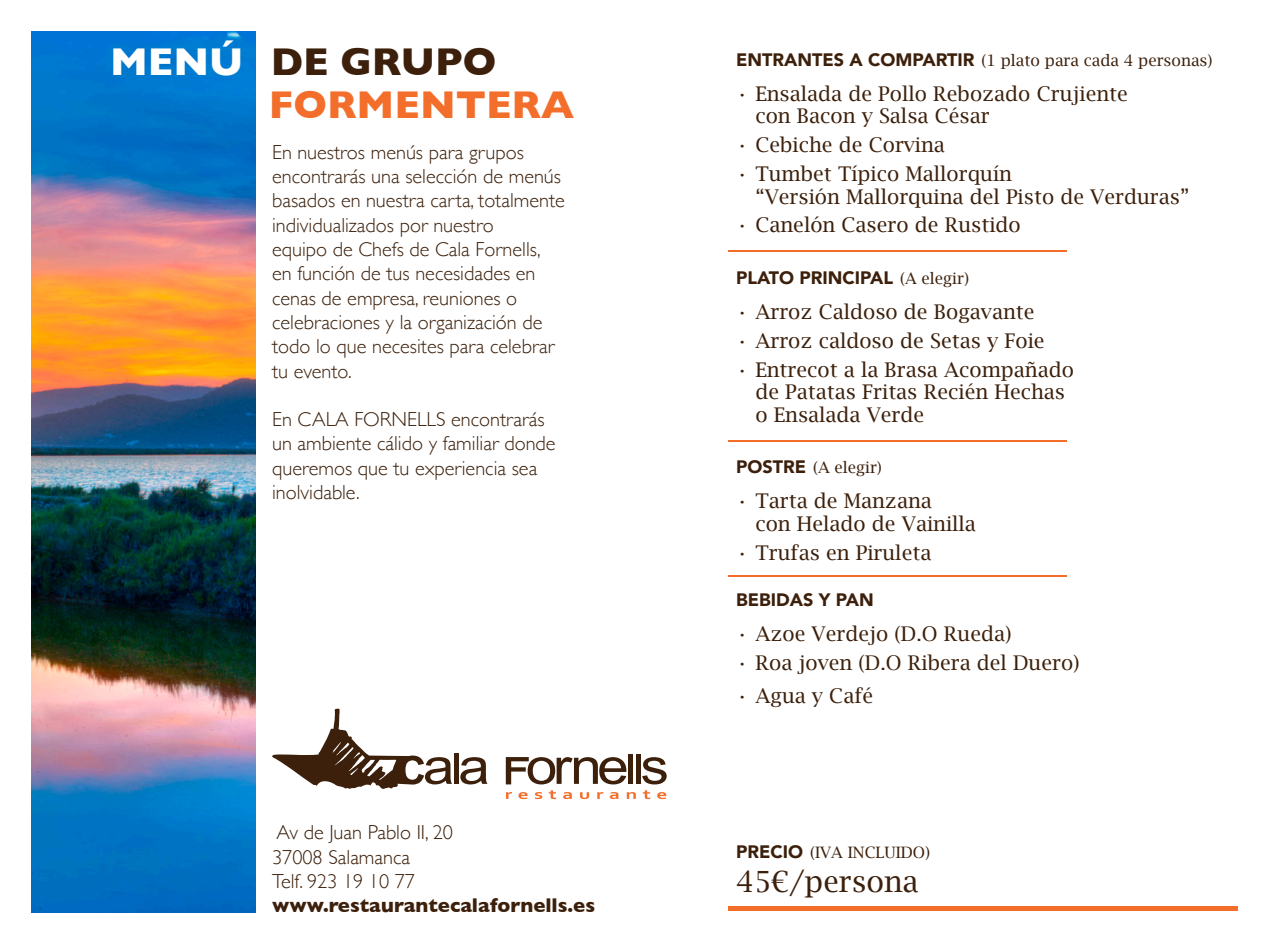
<style>
.page{position:relative;width:1276px;height:944px;background:#fff}
.page>*{position:absolute;margin:0;border:0;box-sizing:border-box;transform-origin:0 0}
.t1{font:700 39.38px "Gill Sans";color:#f36e2a}
.t2{font:700 39.38px "Gill Sans";color:#3c200b}
.t3{font:700 39.38px "Gill Sans";color:#fff}
.t4{font:29.25px "Lucida Bright";color:#3c200b}
.t5{font:300 20.25px/24.3px "Gill Sans";color:#3c200b}
.t6{font:20.25px/22.5px "Lucida Bright";color:#3c200b}
.t7{font:700 20.25px "Gill Sans";color:#3c200b}
.t8{font:900 18px "Avenir";color:#3c200b}
.t9{font:15.75px "Lucida Bright";color:#3c200b}
.s1{font-family:"Avenir";font-weight:900;font-size:18px}
.s2{font-family:"Lucida Bright";font-weight:400;font-size:15.75px}
</style>
<div class="page">
<svg style="left:460px;top:757px;width:27px;height:27px"></svg>
<div style="left:454px;top:754px;width:5px;height:30px;background:#3c200b"></div>
<svg style="left:272px;top:708px;width:180px;height:81px"></svg>
<svg style="left:506px;top:790px;width:160px;height:9px"></svg>
<svg style="left:642px;top:757px;width:24px;height:27px"></svg>
<div style="left:635px;top:754px;width:5px;height:30px;background:#3c200b"></div>
<div style="left:628px;top:754px;width:5px;height:30px;background:#3c200b"></div>
<svg style="left:506px;top:757px;width:120px;height:27px"></svg>
<hr style="left:728px;top:251px;width:339px;height:1px;background:#f36e2a">
<hr style="left:728px;top:440px;width:339px;height:2px;background:#f36e2a">
<hr style="left:728px;top:575px;width:339px;height:2px;background:#f36e2a">
<hr style="left:728px;top:906px;width:509px;height:4px;background:#f36e2a">
<img style="left:32px;top:32px;width:223px;height:880px">
<p class="t3" style="left:110px;top:30px;width:135px">MENÚ</p>
<p class="t2" style="left:271px;top:30px;width:227px">DE GRUPO</p>
<p class="t1" style="left:269px;top:73px;width:307px">FORMENTERA</p>
<p class="t5" style="left:272px;top:139px;width:294px">En nuestros menús para grupos encontrarás una selección de menús basados en nuestra carta, totalmente individualizados por nuestro<br>equipo de Chefs de Cala Fornells, en función de tus necesidades en cenas de empresa, reuniones o celebraciones y la organización de todo lo que necesites para celebrar tu evento.</p>
<p class="t5" style="left:272px;top:406px;width:285px">En CALA FORNELLS encontrarás un ambiente cálido y familiar donde queremos que tu experiencia sea inolvidable.</p>
<p class="t5" style="left:276px;top:819px;width:178px">Av de Juan Pablo II, 20</p>
<p class="t5" style="left:272px;top:844px;width:140px">37008 Salamanca</p>
<p class="t5" style="left:272px;top:868px;width:144px">Telf. 923 19 10 77</p>
<p class="t7" style="left:272px;top:889px;width:324px">www.restaurantecalafornells.es</p>
<p class="t9" style="left:736px;top:51px;width:478px"><span class="s1">ENTRANTES A COMPARTIR</span> (1 plato para cada 4 personas)</p>
<p class="t6" style="left:755px;top:82px;width:374px;text-indent:-19px">• Ensalada de Pollo Rebozado Crujiente con Bacon y Salsa César</p>
<p class="t6" style="left:736px;top:134px;width:210px">• Cebiche de Corvina</p>
<p class="t6" style="left:755px;top:163px;width:435px;text-indent:-19px">• Tumbet Típico Mallorquín<br>“Versión Mallorquina del Pisto de Verduras”</p>
<p class="t6" style="left:736px;top:214px;width:286px">• Canelón Casero de Rustido</p>
<p class="t8" style="left:736px;top:262px;width:234px">PLATO PRINCIPAL <span class="s2">(A elegir)</span></p>
<p class="t6" style="left:736px;top:301px;width:300px">• Arroz Caldoso de Bogavante</p>
<p class="t6" style="left:736px;top:329px;width:310px">• Arroz caldoso de Setas y Foie</p>
<p class="t6" style="left:755px;top:358px;width:320px;text-indent:-19px">• Entrecot a la Brasa Acompañado de Patatas Fritas Recién Hechas o Ensalada Verde</p>
<p class="t9" style="left:736px;top:459px;width:147px"><span class="s1">POSTRE</span> (A elegir)</p>
<p class="t6" style="left:755px;top:490px;width:222px;text-indent:-19px">• Tarta de Manzana<br>con Helado de Vainilla</p>
<p class="t6" style="left:736px;top:541px;width:197px">• Trufas en Piruleta</p>
<p class="t8" style="left:736px;top:584px;width:139px">BEBIDAS Y PAN</p>
<p class="t6" style="left:736px;top:623px;width:277px">• Azoe Verdejo (D.O Rueda)</p>
<p class="t6" style="left:736px;top:651px;width:345px">• Roa joven (D.O Ribera del Duero)</p>
<p class="t6" style="left:736px;top:685px;width:139px">• Agua y Café</p>
<p class="t9" style="left:736px;top:843px;width:195px"><span class="s1">PRECIO</span> (IVA INCLUIDO)</p>
<p class="t4" style="left:736px;top:865px;width:184px">45€/persona</p>
</div>
